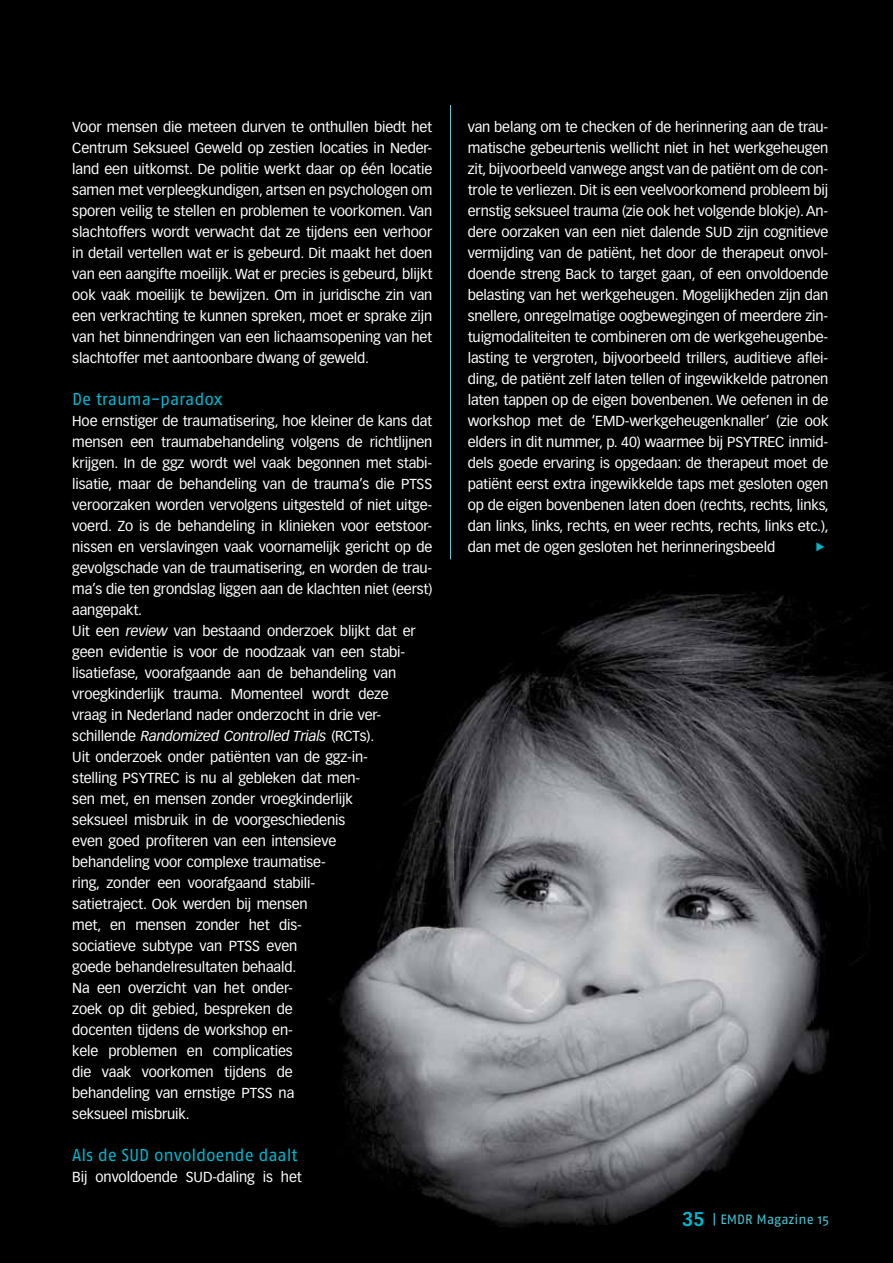
<style>
.page{position:relative;width:893px;height:1263px;background:#fff}
.page>*{position:absolute;margin:0;border:0;box-sizing:border-box;transform-origin:0 0}
.t1{font:17.25px "Fago No";letter-spacing:-.01em;color:#00b5cc}
.t2{font:14.25px/21px "Vectora LH";letter-spacing:-.01em;color:#fff;text-align:justify}
.t3{font:13.5px "Fago No";color:#46c3d3}
.s1{font-style:italic}
.s2{font-family:"Vectora LH";font-weight:700;font-size:19.5px;color:#00b5cc}
</style>
<div class="page">
<div style="left:2px;top:0;width:891px;height:1263px;background:#000"></div>
<img style="left:328px;top:258px;width:565px;height:969px">
<hr style="left:0;top:0;width:2px;height:1263px;background:#000">
<hr style="left:450px;top:105px;width:1px;height:454px;background:#76cedd">
<svg style="left:817px;top:542px;width:23px;height:11px"></svg>
<p class="t2" style="left:72px;top:117px;width:362px">Voor mensen die meteen durven te onthullen biedt het Centrum Seksueel Geweld op zestien locaties in Neder&shy;land een uitkomst. De politie werkt daar op één locatie samen met verpleegkundigen, artsen en psychologen om sporen veilig te stellen en problemen te voorkomen. Van slachtoffers wordt verwacht dat ze tijdens een verhoor in detail vertellen wat er is gebeurd. Dit maakt het doen van een aangifte moeilijk. Wat er precies is gebeurd, blijkt ook vaak moeilijk te bewijzen. Om in juridische zin van een verkrachting te kunnen spreken, moet er sprake zijn van het binnendringen van een lichaamsopening van het slachtoffer met aantoonbare dwang of geweld.</p>
<p class="t1" style="left:72px;top:391px;width:152px">De trauma-paradox</p>
<p class="t2" style="left:72px;top:411px;width:362px;text-align:left">Hoe ernstiger de traumatisering, hoe kleiner de kans dat mensen een traumabehandeling volgens de richtlijnen krijgen. In de ggz wordt wel vaak begonnen met stabi&shy;lisatie, maar de behandeling van de trauma’s die PTSS veroorzaken worden vervolgens uitgesteld of niet uitge&shy;voerd. Zo is de behandeling in klinieken voor eetstoor&shy;nissen en verslavingen vaak voornamelijk gericht op de gevolgschade van de traumatisering, en worden de trau&shy;ma’s die ten grondslag liggen aan de klachten niet (eerst) aangepakt.<br>Uit een <span class="s1">review</span> van bestaand onderzoek blijkt dat er geen evidentie is voor de noodzaak van een stabi&shy;lisatiefase, voorafgaande aan de behandeling van vroegkinderlijk trauma. Momenteel wordt deze<br>vraag in Nederland nader onderzocht in drie ver&shy;schillende <span class="s1">Randomized Controlled Trials</span> (RCTs).<br>Uit onderzoek onder patiënten van de ggz-in-<br>stelling PSYTREC is nu al gebleken dat men-<br>sen met, en mensen zonder vroegkinderlijk<br>seksueel misbruik in de voorgeschiedenis<br>even goed profiteren van een intensieve<br>behandeling voor complexe traumatise-<br>ring, zonder een voorafgaand stabili-<br>satietraject. Ook werden bij mensen<br>met, en mensen zonder het dis-<br>sociatieve subtype van PTSS even<br>goede behandelresultaten behaald.<br>Na een overzicht van het onder-<br>zoek op dit gebied, bespreken de<br>docenten tijdens de workshop en-<br>kele problemen en complicaties<br>die vaak voorkomen tijdens de<br>behandeling van ernstige PTSS na<br>seksueel misbruik.</p>
<p class="t1" style="left:72px;top:1147px;width:227px">Als de SUD onvoldoende daalt</p>
<p class="t2" style="left:72px;top:1167px;width:231px">Bij onvoldoende SUD-daling is het</p>
<p class="t2" style="left:468px;top:117px;width:363px">van belang om te checken of de herinnering aan de trau&shy;matische gebeurtenis wellicht niet in het werkgeheugen zit, bijvoorbeeld vanwege angst van de patiënt om de con&shy;trole te verliezen. Dit is een veelvoorkomend probleem bij ernstig seksueel trauma (zie ook het volgende blokje). An&shy;dere oorzaken van een niet dalende SUD zijn cognitieve vermijding van de patiënt, het door de therapeut onvol&shy;doende streng Back to target gaan, of een onvoldoende belasting van het werkgeheugen. Mogelijkheden zijn dan snellere, onregelmatige oogbewegingen of meerdere zin&shy;tuigmodaliteiten te combineren om de werkgeheugenbe&shy;lasting te vergroten, bijvoorbeeld trillers, auditieve aflei&shy;ding, de patiënt zelf laten tellen of ingewikkelde patronen laten tappen op de eigen bovenbenen. We oefenen in de workshop met de ‘EMD-werkgeheugenknaller’ (zie ook elders in dit nummer, p. 40) waarmee bij PSYTREC inmid&shy;dels goede ervaring is opgedaan: de therapeut moet de patiënt eerst extra ingewikkelde taps met gesloten ogen op de eigen bovenbenen laten doen (rechts, rechts, links, dan links, links, rechts, en weer rechts, rechts, links etc.), dan met de ogen gesloten het herinneringsbeeld</p>
<p class="t3" style="left:682px;top:1213px;width:149px"><span class="s2">35</span> | EMDR Magazine 15</p>
</div>
